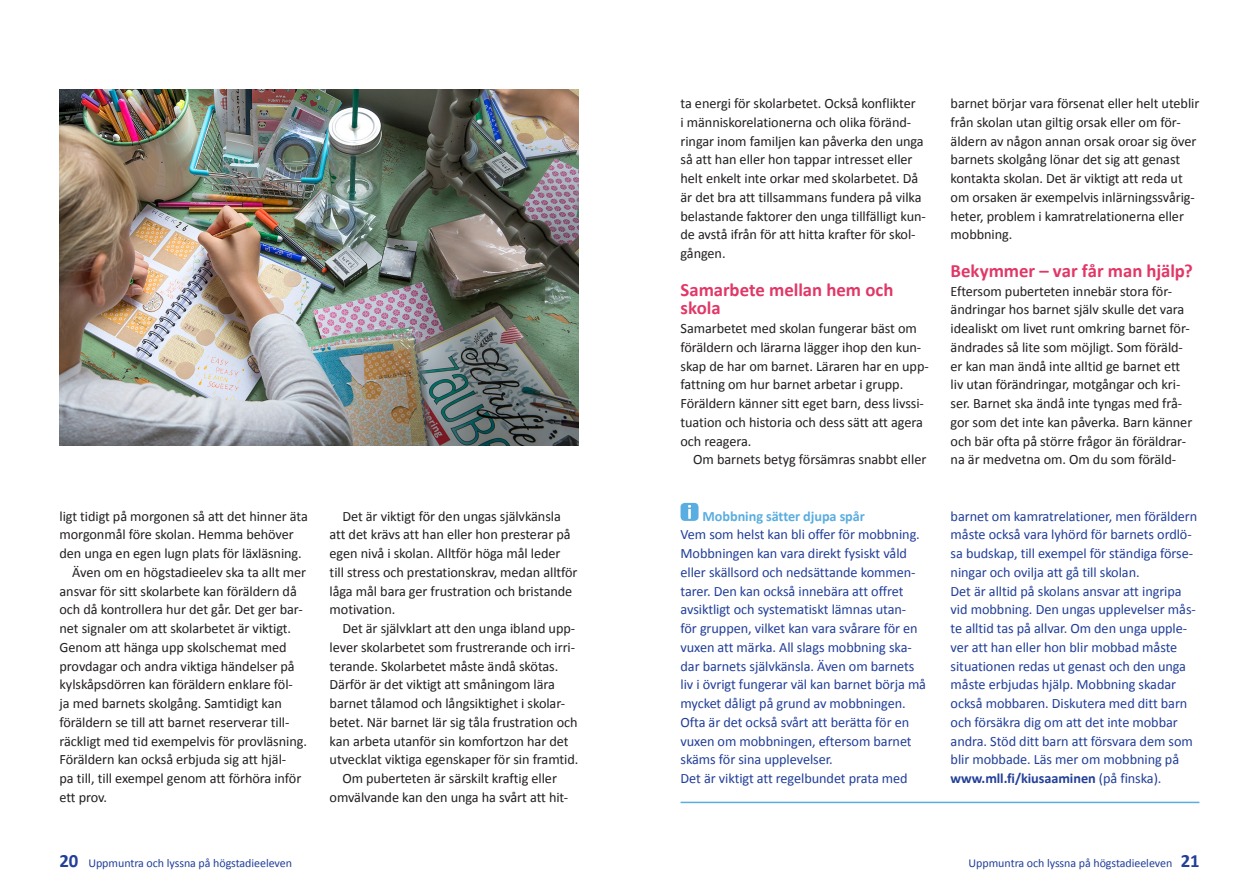
<style>
.page{position:relative;width:1259px;height:893px;background:#fff}
.page>*{position:absolute;margin:0;border:0;box-sizing:border-box;transform-origin:0 0}
.t1{font:700 18.75px/18.8px "Calibri";letter-spacing:-.005em;color:#e13767}
.t2{font:14.25px/18.8px "Calibri";letter-spacing:-.005em;color:#231f20}
.t3{font:14.25px/18.8px "Calibri";letter-spacing:-.005em;color:#223f99}
.t4{font:700 14.25px "Calibri";letter-spacing:-.005em;color:#5aade0}
.t5{font:12px "Calibri";letter-spacing:-.005em;color:#223f99}
.s1{font-weight:700}
.s2{font-weight:700;font-size:18.75px}
</style>
<div class="page">
<img style="left:60px;top:89px;width:518px;height:357px">
<div style="left:680px;top:503px;width:18px;height:18px;background:#5aade0;border-radius:4px"></div>
<svg style="left:688px;top:505px;width:3px;height:14px"></svg>
<hr style="left:680px;top:802px;width:519px;height:1px;background:#5aade0">
<p class="t2" style="left:60px;top:506px;width:250px">ligt tidigt på morgonen så att det hinner äta</p>
<p class="t2" style="left:60px;top:525px;width:236px">morgonmål före skolan. Hemma behöver</p>
<p class="t2" style="left:60px;top:544px;width:244px">den unga en egen lugn plats för läxläsning.</p>
<p class="t2" style="left:72px;top:563px;width:235px">Även om en högstadieelev ska ta allt mer</p>
<p class="t2" style="left:60px;top:581px;width:239px">ansvar för sitt skolarbete kan föräldern då</p>
<p class="t2" style="left:60px;top:600px;width:245px">och då kontrollera hur det går. Det ger bar-</p>
<p class="t2" style="left:60px;top:619px;width:233px">net signaler om att skolarbetet är viktigt.</p>
<p class="t2" style="left:60px;top:638px;width:229px">Genom att hänga upp skolschemat med</p>
<p class="t2" style="left:60px;top:657px;width:237px">provdagar och andra viktiga händelser på</p>
<p class="t2" style="left:60px;top:675px;width:235px">kylskåpsdörren kan föräldern enklare föl-</p>
<p class="t2" style="left:60px;top:694px;width:224px">ja med barnets skolgång. Samtidigt kan</p>
<p class="t2" style="left:60px;top:713px;width:231px">föräldern se till att barnet reserverar till-</p>
<p class="t2" style="left:60px;top:732px;width:249px">räckligt med tid exempelvis för provläsning.</p>
<p class="t2" style="left:60px;top:750px;width:228px">Föräldern kan också erbjuda sig att hjäl-</p>
<p class="t2" style="left:60px;top:769px;width:243px">pa till, till exempel genom att förhöra inför</p>
<p class="t2" style="left:60px;top:788px;width:49px">ett prov.</p>
<p class="t2" style="left:330px;top:507px;width:249px;text-indent:13px">Det är viktigt för den ungas självkänsla att det krävs att han eller hon presterar på egen nivå i skolan. Alltför höga mål leder till stress och prestationskrav, medan alltför låga mål bara ger frustration och bristande motivation.</p>
<p class="t2" style="left:342px;top:619px;width:234px">Det är självklart att den unga ibland upp-</p>
<p class="t2" style="left:330px;top:638px;width:247px">lever skolarbetet som frustrerande och irri-</p>
<p class="t2" style="left:330px;top:657px;width:230px">terande. Skolarbetet måste ändå skötas.</p>
<p class="t2" style="left:330px;top:675px;width:227px">Därför är det viktigt att småningom lära</p>
<p class="t2" style="left:330px;top:694px;width:237px">barnet tålamod och långsiktighet i skolar-</p>
<p class="t2" style="left:330px;top:713px;width:249px">betet. När barnet lär sig tåla frustration och</p>
<p class="t2" style="left:330px;top:732px;width:240px">kan arbeta utanför sin komfortzon har det</p>
<p class="t2" style="left:330px;top:750px;width:250px">utvecklat viktiga egenskaper för sin framtid.</p>
<p class="t2" style="left:342px;top:769px;width:216px">Om puberteten är särskilt kraftig eller</p>
<p class="t2" style="left:330px;top:788px;width:240px">omvälvande kan den unga ha svårt att hit-</p>
<p class="t2" style="left:680px;top:94px;width:247px">ta energi för skolarbetet. Också konflikter<br>i människorelationerna och olika föränd&shy;ringar inom familjen kan påverka den unga så att han eller hon tappar intresset eller helt enkelt inte orkar med skolarbetet. Då är det bra att tillsammans fundera på vilka belastande faktorer den unga tillfälligt kun&shy;de avstå ifrån för att hitta krafter för skol&shy;gången.</p>
<h1 class="t1" style="left:680px;top:280px;width:214px">Samarbete mellan hem och skola</h1>
<p class="t2" style="left:680px;top:319px;width:250px">Samarbetet med skolan fungerar bäst om föräldern och lärarna lägger ihop den kun&shy;skap de har om barnet. Läraren har en upp&shy;fattning om hur barnet arbetar i grupp.<br>Föräldern känner sitt eget barn, dess livssi&shy;tuation och historia och dess sätt att agera och reagera.</p>
<p class="t2" style="left:693px;top:450px;width:234px">Om barnets betyg försämras snabbt eller</p>
<p class="t4" style="left:702px;top:507px;width:164px">Mobbning sätter djupa spår</p>
<p class="t3" style="left:680px;top:525px;width:247px">Vem som helst kan bli offer för mobbning.<br>Mobbningen kan vara direkt fysiskt våld eller skällsord och nedsättande kommen&shy;tarer. Den kan också innebära att offret avsiktligt och systematiskt lämnas utan&shy;för gruppen, vilket kan vara svårare för en vuxen att märka. All slags mobbning ska&shy;dar barnets självkänsla. Även om barnets liv i övrigt fungerar väl kan barnet börja må mycket dåligt på grund av mobbningen.<br>Ofta är det också svårt att berätta för en vuxen om mobbningen, eftersom barnet skäms för sina upplevelser.<br>Det är viktigt att regelbundet prata med</p>
<p class="t2" style="left:950px;top:94px;width:250px">barnet börjar vara försenat eller helt uteblir från skolan utan giltig orsak eller om för&shy;äldern av någon annan orsak oroar sig över barnets skolgång lönar det sig att genast kontakta skolan. Det är viktigt att reda ut om orsaken är exempelvis inlärningssvårig&shy;heter, problem i kamratrelationerna eller mobbning.</p>
<h1 class="t1" style="left:950px;top:261px;width:244px">Bekymmer – var får man hjälp?</h1>
<p class="t2" style="left:950px;top:281px;width:243px">Eftersom puberteten innebär stora för&shy;ändringar hos barnet själv skulle det vara idealiskt om livet runt omkring barnet för&shy;ändrades så lite som möjligt. Som föräld&shy;er kan man ändå inte alltid ge barnet ett liv utan förändringar, motgångar och kri&shy;ser. Barnet ska ändå inte tyngas med frå&shy;gor som det inte kan påverka. Barn känner och bär ofta på större frågor än föräldrar&shy;na är medvetna om. Om du som föräld-</p>
<p class="t3" style="left:950px;top:507px;width:248px">barnet om kamratrelationer, men föräldern måste också vara lyhörd för barnets ordlö&shy;sa budskap, till exempel för ständiga förse&shy;ningar och ovilja att gå till skolan.<br>Det är alltid på skolans ansvar att ingripa vid mobbning. Den ungas upplevelser mås&shy;te alltid tas på allvar. Om den unga upple&shy;ver att han eller hon blir mobbad måste situationen redas ut genast och den unga måste erbjudas hjälp. Mobbning skadar också mobbaren. Diskutera med ditt barn och försäkra dig om att det inte mobbar andra. Stöd ditt barn att försvara dem som blir mobbade. Läs mer om mobbning på <span class="s1">www.mll.fi/kiusaaminen</span> (på finska).</p>
<p class="t5" style="left:60px;top:855px;width:234px"><span class="s2">20</span> Uppmuntra och lyssna på högstadieeleven</p>
<p class="t5" style="left:968px;top:855px;width:233px">Uppmuntra och lyssna på högstadieeleven <span class="s2">21</span></p>
</div>
